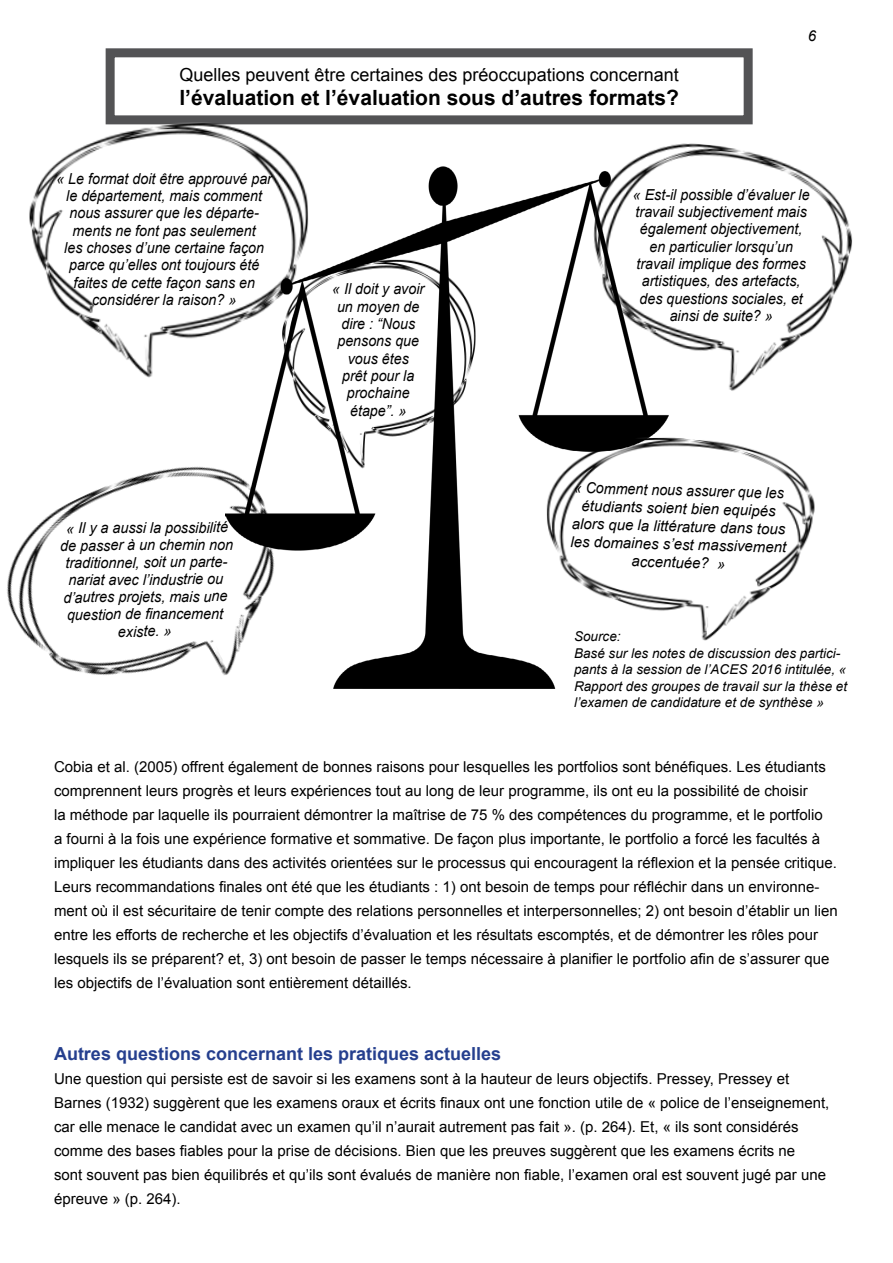
<style>
.page{position:relative;width:893px;height:1263px;background:#fff}
.page>*{position:absolute;margin:0;border:0;box-sizing:border-box;transform-origin:0 0}
.t1{font:700 21px "Arial";color:#000}
.t2{font:18px "Arial";color:#000}
.t3{font:700 18px "Arial";color:#253f8e}
.t4{font:italic 15.15px/17.4px "Arial";color:#000;text-align:center;scale:.94 1}
.t5{font:italic 15.15px/17.2px "Arial";color:#000;text-align:center;scale:.95 1}
.t6{font:15px/24px "Arial";color:#000}
.t7{font:italic 15px/18px "Arial";color:#000;text-align:center}
.t8{font:italic 13.5px/16.5px "Arial";color:#000}
.s1{font-size:15.15px}
</style>
<div class="page">
<div style="left:106px;top:48px;width:647px;height:76px;border:9px solid #535355"></div>
<img style="left:271px;top:166px;width:398px;height:522px">
<img style="left:7px;top:403px;width:346px;height:286px">
<img style="left:276px;top:241px;width:205px;height:244px">
<img style="left:29px;top:97px;width:283px;height:288px">
<img style="left:574px;top:112px;width:279px;height:301px">
<img style="left:526px;top:429px;width:289px;height:215px">
<p class="t2" style="left:179px;top:63px;width:501px">Quelles peuvent être certaines des préoccupations concernant</p>
<h1 class="t1" style="left:179px;top:84px;width:501px">l’évaluation et l’évaluation sous d’autres formats?</h1>
<p class="t7" style="left:808px;top:27px;width:10px">6</p>
<p class="t4" style="left:56px;top:170px;width:231px">« Le format doit être approuvé par le département, mais comment nous assurer que les départe&shy;ments ne font pas seulement<br>les choses d’une certaine façon parce qu’elles ont toujours été faites de cette façon sans en considérer la raison? »</p>
<p class="t5" style="left:60px;top:519px;width:184px">« Il y a aussi la possibilité de passer à un chemin non traditionnel, soit un parte&shy;nariat avec l’industrie ou d’autres projets, mais une question de financement existe. »</p>
<p class="t4" style="left:332px;top:281px;width:99px">« Il doit y avoir un moyen de dire : “Nous pensons que vous êtes<br>prêt pour la prochaine étape”. »</p>
<p class="t4" style="left:633px;top:186px;width:190px">« Est-il possible d’évaluer le travail subjectivement mais également objectivement, en particulier lorsqu’un travail implique des formes artistiques, des artefacts, des questions sociales, et ainsi de suite? »</p>
<p class="t4" style="left:574px;top:478px;width:225px;rotate:2deg">« Comment nous assurer que les</p>
<p class="t7" style="left:572px;top:496px;width:217px;rotate:2deg">étudiants soient bien equipés alors que la littérature dans tous les domaines s’est massivement accentuée? <span class="s1">»</span></p>
<p class="t8" style="left:574px;top:628px;width:275px">Source:<br>Basé sur les notes de discussion des partici&shy;pants à la session de l’ACES 2016 intitulée, « Rapport des groupes de travail sur la thèse et l’examen de candidature et de synthèse »</p>
<p class="t6" style="left:54px;top:754px;width:785px">Cobia et al. (2005) offrent également de bonnes raisons pour lesquelles les portfolios sont bénéfiques. Les étudiants comprennent leurs progrès et leurs expériences tout au long de leur programme, ils ont eu la possibilité de choisir<br>la méthode par laquelle ils pourraient démontrer la maîtrise de 75 % des compétences du programme, et le portfolio<br>a fourni à la fois une expérience formative et sommative. De façon plus importante, le portfolio a forcé les facultés à impliquer les étudiants dans des activités orientées sur le processus qui encouragent la réflexion et la pensée critique.<br>Leurs recommandations finales ont été que les étudiants : 1) ont besoin de temps pour réfléchir dans un environne&shy;ment où il est sécuritaire de tenir compte des relations personnelles et interpersonnelles; 2) ont besoin d’établir un lien entre les efforts de recherche et les objectifs d’évaluation et les résultats escomptés, et de démontrer les rôles pour lesquels ils se préparent? et, 3) ont besoin de passer le temps nécessaire à planifier le portfolio afin de s’assurer que les objectifs de l’évaluation sont entièrement détaillés.</p>
<p class="t3" style="left:54px;top:1041px;width:449px">Autres questions concernant les pratiques actuelles</p>
<p class="t6" style="left:54px;top:1066px;width:777px">Une question qui persiste est de savoir si les examens sont à la hauteur de leurs objectifs. Pressey, Pressey et Barnes (1932) suggèrent que les examens oraux et écrits finaux ont une fonction utile de « police de l’enseignement, car elle menace le candidat avec un examen qu’il n’aurait autrement pas fait ». (p. 264). Et, « ils sont considérés comme des bases fiables pour la prise de décisions. Bien que les preuves suggèrent que les examens écrits ne<br>sont souvent pas bien équilibrés et qu’ils sont évalués de manière non fiable, l’examen oral est souvent jugé par une épreuve » (p. 264).</p>
</div>
